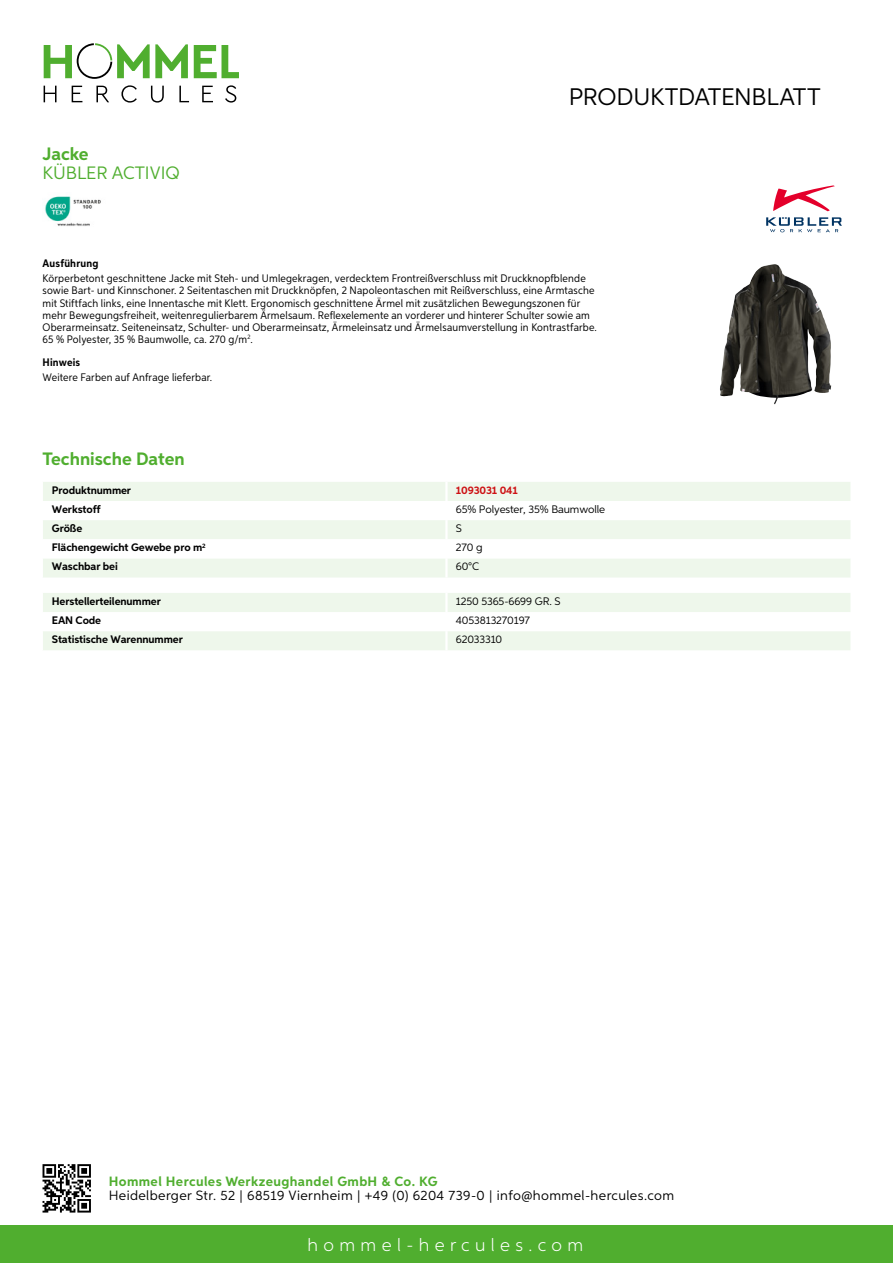
<style>
.page{position:relative;width:893px;height:1263px;background:#fff}
.page>*{position:absolute;margin:0;border:0;box-sizing:border-box;transform-origin:0 0}
.t1{font:24px "Aspira";letter-spacing:-.01em;color:#000}
.t2{font:700 18px "Aspira";color:#50ae2f}
.t3{font:300 18px "Aspira";letter-spacing:.3em;color:#fff}
.t4{font:18px "Aspira";color:#50ae2f}
.t5{font:13.5px "Aspira";letter-spacing:.03em;color:#000}
.t6{font:700 13.5px "Aspira";letter-spacing:.03em;color:#50ae2f}
.t7{font:10.95px/12px "Aspira Nar";letter-spacing:.015em;color:#000}
.t8{font:700 10.95px "Aspira";letter-spacing:-.01em;color:#000}
.t9{font:10.95px "Aspira";letter-spacing:-.01em;color:#000}
.t10{font:700 10.95px "Aspira Nar";letter-spacing:.02em;color:#000}
.t11{font:700 10.95px "Aspira";letter-spacing:-.01em;color:#cd1013}
</style>
<div class="page">
<div style="left:0;top:1226px;width:893px;height:37px;background:#50ae2f"></div>
<svg style="left:43px;top:1164px;width:48px;height:48px"></svg>
<svg style="left:194px;top:45px;width:45px;height:33px"></svg>
<svg style="left:44px;top:43px;width:144px;height:36px"></svg>
<svg style="left:44px;top:86px;width:13px;height:16px"></svg>
<svg style="left:72px;top:86px;width:10px;height:16px"></svg>
<svg style="left:96px;top:86px;width:13px;height:16px"></svg>
<svg style="left:121px;top:85px;width:16px;height:18px"></svg>
<svg style="left:151px;top:86px;width:13px;height:17px"></svg>
<svg style="left:179px;top:86px;width:10px;height:16px"></svg>
<svg style="left:202px;top:86px;width:11px;height:16px"></svg>
<svg style="left:225px;top:85px;width:11px;height:18px"></svg>
<div style="left:43px;top:482px;width:807px;height:95px;background:#eef7eb"></div>
<svg style="left:43px;top:501px;width:807px;height:57px"></svg>
<hr style="left:445px;top:482px;width:3px;height:19px;background:#fff">
<hr style="left:445px;top:501px;width:3px;height:19px;background:#fff">
<hr style="left:445px;top:520px;width:3px;height:19px;background:#fff">
<hr style="left:445px;top:539px;width:3px;height:19px;background:#fff">
<hr style="left:445px;top:558px;width:3px;height:19px;background:#fff">
<svg style="left:43px;top:593px;width:807px;height:57px"></svg>
<hr style="left:445px;top:631px;width:3px;height:19px;background:#fff">
<img style="left:45px;top:196px;width:56px;height:30px">
<img style="left:720px;top:265px;width:49px;height:132px">
<svg style="left:773px;top:185px;width:62px;height:26px"></svg>
<svg style="left:766px;top:217px;width:76px;height:15px"></svg>
<h2 class="t2" style="left:43px;top:142px;width:48px">Jacke</h2>
<h2 class="t4" style="left:43px;top:162px;width:35px">KÜBLER</h2>
<h2 class="t4" style="left:112px;top:162px;width:70px">ACTIVIQ</h2>
<h1 class="t1" style="left:569px;top:82px;width:253px">Produktdatenblatt</h1>
<p class="t10" style="left:43px;top:257px;width:58px">Ausführung</p>
<p class="t7" style="left:43px;top:273px;width:556px">Körperbetont geschnittene Jacke mit Steh- und Umlegekragen, verdecktem Frontreißverschluss mit Druckknopfblende sowie Bart- und Kinnschoner. 2 Seitentaschen mit Druckknöpfen, 2 Napoleontaschen mit Reißverschluss, eine Armtasche mit Stiftfach links, eine Innentasche mit Klett. Ergonomisch geschnittene Ärmel mit zusätzlichen Bewegungszonen für mehr Bewegungsfreiheit, weitenregulierbarem Ärmelsaum. Reflexelemente an vorderer und hinterer Schulter sowie am Oberarmeinsatz. Seiteneinsatz, Schulter- und Oberarmeinsatz, Ärmeleinsatz und Ärmelsaumverstellung in Kontrastfarbe.<br>65 % Polyester, 35 % Baumwolle, ca. 270 g/m<sup>2</sup>.</p>
<p class="t10" style="left:43px;top:355px;width:39px">Hinweis</p>
<p class="t7" style="left:43px;top:371px;width:171px">Weitere Farben auf Anfrage lieferbar.</p>
<h2 class="t2" style="left:43px;top:448px;width:144px">Technische Daten</h2>
<p class="t8" style="left:52px;top:483px;width:81px">Produktnummer</p>
<p class="t11" style="left:456px;top:483px;width:63px">1093031 041</p>
<p class="t8" style="left:52px;top:502px;width:50px">Werkstoff</p>
<p class="t9" style="left:456px;top:502px;width:151px">65% Polyester, 35% Baumwolle</p>
<p class="t8" style="left:52px;top:521px;width:32px">Größe</p>
<p class="t9" style="left:456px;top:522px;width:8px">S</p>
<p class="t8" style="left:52px;top:541px;width:155px">Flächengewicht Gewebe pro m<sup>2</sup></p>
<p class="t9" style="left:456px;top:541px;width:28px">270 g</p>
<p class="t8" style="left:52px;top:560px;width:68px">Waschbar bei</p>
<p class="t9" style="left:456px;top:560px;width:25px">60°C</p>
<p class="t8" style="left:52px;top:594px;width:111px">Herstellerteilenummer</p>
<p class="t9" style="left:456px;top:594px;width:106px">1250 5365-6699 GR. S</p>
<p class="t8" style="left:52px;top:613px;width:51px">EAN Code</p>
<p class="t9" style="left:456px;top:613px;width:76px">4053813270197</p>
<p class="t8" style="left:52px;top:633px;width:132px">Statistische Warennummer</p>
<p class="t9" style="left:456px;top:633px;width:48px">62033310</p>
<p class="t6" style="left:109px;top:1172px;width:330px">Hommel Hercules Werkzeughandel GmbH &amp; Co. KG</p>
<p class="t5" style="left:109px;top:1187px;width:567px">Heidelberger Str. 52 | 68519 Viernheim | +49 (0) 6204 739-0 | info@hommel-hercules.com</p>
<h2 class="t3" style="left:307px;top:1234px;width:277px">hommel-hercules.com</h2>
</div>
